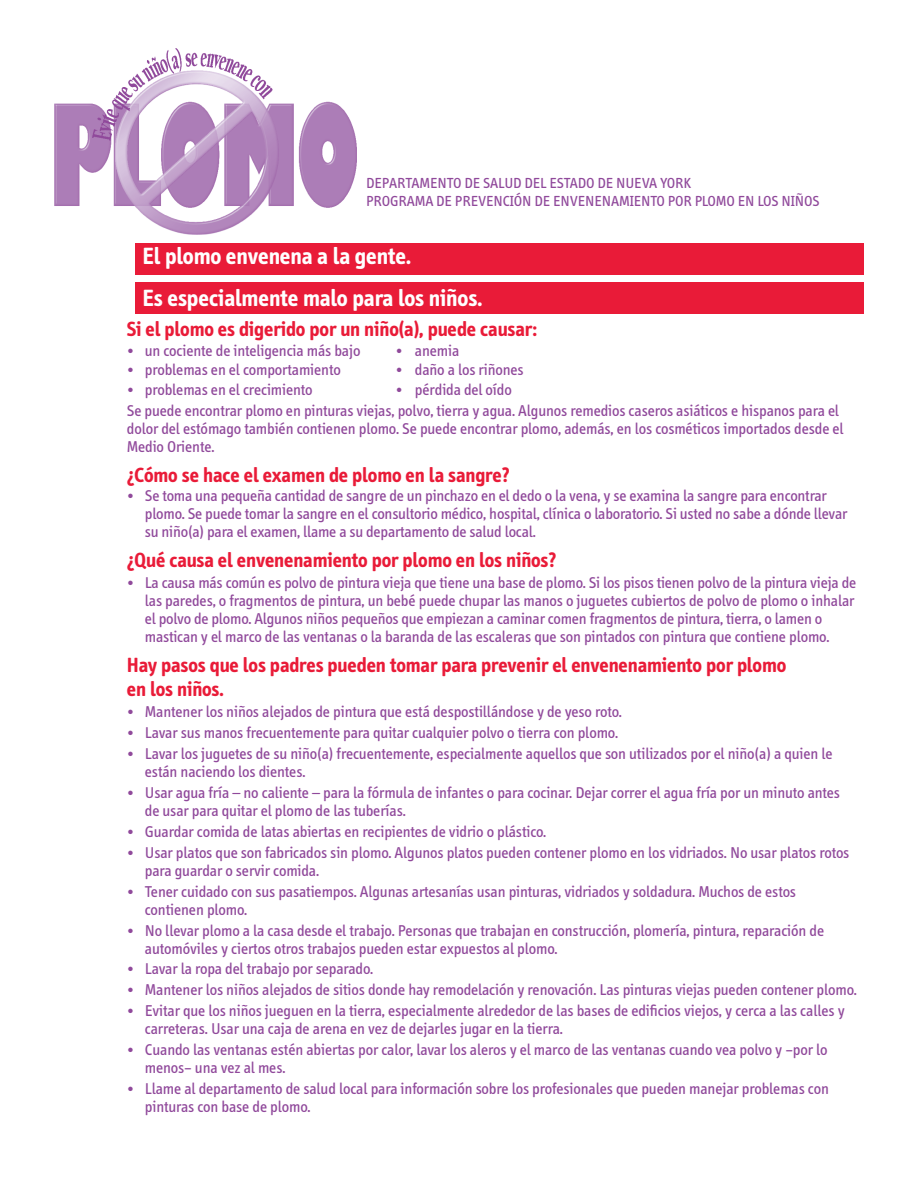
<style>
.page{position:relative;width:918px;height:1188px;background:#fff}
.page>*{position:absolute;margin:0;border:0;box-sizing:border-box;transform-origin:0 0}
.t1{font:700 24px/42px "Info";color:#fff}
.t2{font:700 21px/24px "Info";color:#e91b38}
.t3{font:16.2px/18px "Info";color:#90499b}
.t4{font:15px/18px "Info";color:#90499b}
</style>
<div class="page">
<img style="left:54px;top:48px;width:303px;height:187px">
<div style="left:135px;top:282px;width:728px;height:32px;background:#e91b38"></div>
<div style="left:135px;top:243px;width:728px;height:31px;background:#e91b38"></div>
<p class="t4" style="left:366px;top:175px;width:455px">DEPARTAMENTO DE SALUD DEL ESTADO DE NUEVA YORK<br>PROGRAMA DE PREVENCIÓN DE ENVENENAMIENTO POR PLOMO EN LOS NIÑOS</p>
<p class="t1" style="left:142px;top:235px;width:341px">El plomo envenena a la gente.<br>Es especialmente malo para los niños.</p>
<h3 class="t2" style="left:127px;top:317px;width:411px">Si el plomo es digerido por un niño(a), puede causar:</h3>
<p class="t3" style="left:127px;top:341px;width:235px">• un cociente de inteligencia más bajo</p>
<p class="t3" style="left:395px;top:341px;width:65px">• anemia</p>
<p class="t3" style="left:127px;top:361px;width:215px">• problemas en el comportamiento</p>
<p class="t3" style="left:395px;top:361px;width:130px">• daño a los riñones</p>
<p class="t3" style="left:127px;top:380px;width:187px">• problemas en el crecimiento</p>
<p class="t3" style="left:395px;top:380px;width:118px">• pérdida del oído</p>
<p class="t3" style="left:127px;top:401px;width:718px">Se puede encontrar plomo en pinturas viejas, polvo, tierra y agua. Algunos remedios caseros asiáticos e hispanos para el dolor del estómago también contienen plomo. Se puede encontrar plomo, además, en los cosméticos importados desde el<br>Medio Oriente.</p>
<h3 class="t2" style="left:127px;top:463px;width:384px">¿Cómo se hace el examen de plomo en la sangre?</h3>
<p class="t3" style="left:145px;top:487px;width:704px;text-indent:-18px">• Se toma una pequeña cantidad de sangre de un pinchazo en el dedo o la vena, y se examina la sangre para encontrar plomo. Se puede tomar la sangre en el consultorio médico, hospital, clínica o laboratorio. Si usted no sabe a dónde llevar su niño(a) para el examen, llame a su departamento de salud local.</p>
<h3 class="t2" style="left:127px;top:548px;width:431px">¿Qué causa el envenenamiento por plomo en los niños?</h3>
<p class="t3" style="left:145px;top:574px;width:713px;text-indent:-18px">• La causa más común es polvo de pintura vieja que tiene una base de plomo. Si los pisos tienen polvo de la pintura vieja de las paredes, o fragmentos de pintura, un bebé puede chupar las manos o juguetes cubiertos de polvo de plomo o inhalar el polvo de plomo. Algunos niños pequeños que empiezan a caminar comen fragmentos de pintura, tierra, o lamen o mastican y el marco de las ventanas o la baranda de las escaleras que son pintados con pintura que contiene plomo.</p>
<h3 class="t2" style="left:127px;top:653px;width:661px">Hay pasos que los padres pueden tomar para prevenir el envenenamiento por plomo en los niños.</h3>
<p class="t3" style="left:127px;top:703px;width:496px">• Mantener los niños alejados de pintura que está despostillándose y de yeso roto.</p>
<p class="t3" style="left:127px;top:724px;width:493px">• Lavar sus manos frecuentemente para quitar cualquier polvo o tierra con plomo.</p>
<p class="t3" style="left:145px;top:745px;width:689px;text-indent:-18px">• Lavar los juguetes de su niño(a) frecuentemente, especialmente aquellos que son utilizados por el niño(a) a quien le están naciendo los dientes.</p>
<p class="t3" style="left:145px;top:784px;width:697px;text-indent:-18px">• Usar agua fría – no caliente – para la fórmula de infantes o para cocinar. Dejar correr el agua fría por un minuto antes de usar para quitar el plomo de las tuberías.</p>
<p class="t3" style="left:127px;top:823px;width:421px">• Guardar comida de latas abiertas en recipientes de vidrio o plástico.</p>
<p class="t3" style="left:145px;top:844px;width:706px;text-indent:-18px">• Usar platos que son fabricados sin plomo. Algunos platos pueden contener plomo en los vidriados. No usar platos rotos para guardar o servir comida.</p>
<p class="t3" style="left:145px;top:883px;width:653px;text-indent:-18px">• Tener cuidado con sus pasatiempos. Algunas artesanías usan pinturas, vidriados y soldadura. Muchos de estos contienen plomo.</p>
<p class="t3" style="left:145px;top:922px;width:681px;text-indent:-18px">• No llevar plomo a la casa desde el trabajo. Personas que trabajan en construcción, plomería, pintura, reparación de automóviles y ciertos otros trabajos pueden estar expuestos al plomo.</p>
<p class="t3" style="left:127px;top:959px;width:248px">• Lavar la ropa del trabajo por separado.</p>
<p class="t3" style="left:127px;top:980px;width:732px">• Mantener los niños alejados de sitios donde hay remodelación y renovación. Las pinturas viejas pueden contener plomo.</p>
<p class="t3" style="left:145px;top:1001px;width:701px;text-indent:-18px">• Evitar que los niños jueguen en la tierra, especialmente alrededor de las bases de edificios viejos, y cerca a las calles y carreteras. Usar una caja de arena en vez de dejarles jugar en la tierra.</p>
<p class="t3" style="left:145px;top:1040px;width:684px;text-indent:-18px">• Cuando las ventanas estén abiertas por calor, lavar los aleros y el marco de las ventanas cuando vea polvo y −por lo menos− una vez al mes.</p>
<p class="t3" style="left:145px;top:1079px;width:685px;text-indent:-18px">• Llame al departamento de salud local para información sobre los profesionales que pueden manejar problemas con pinturas con base de plomo.</p>
</div>
